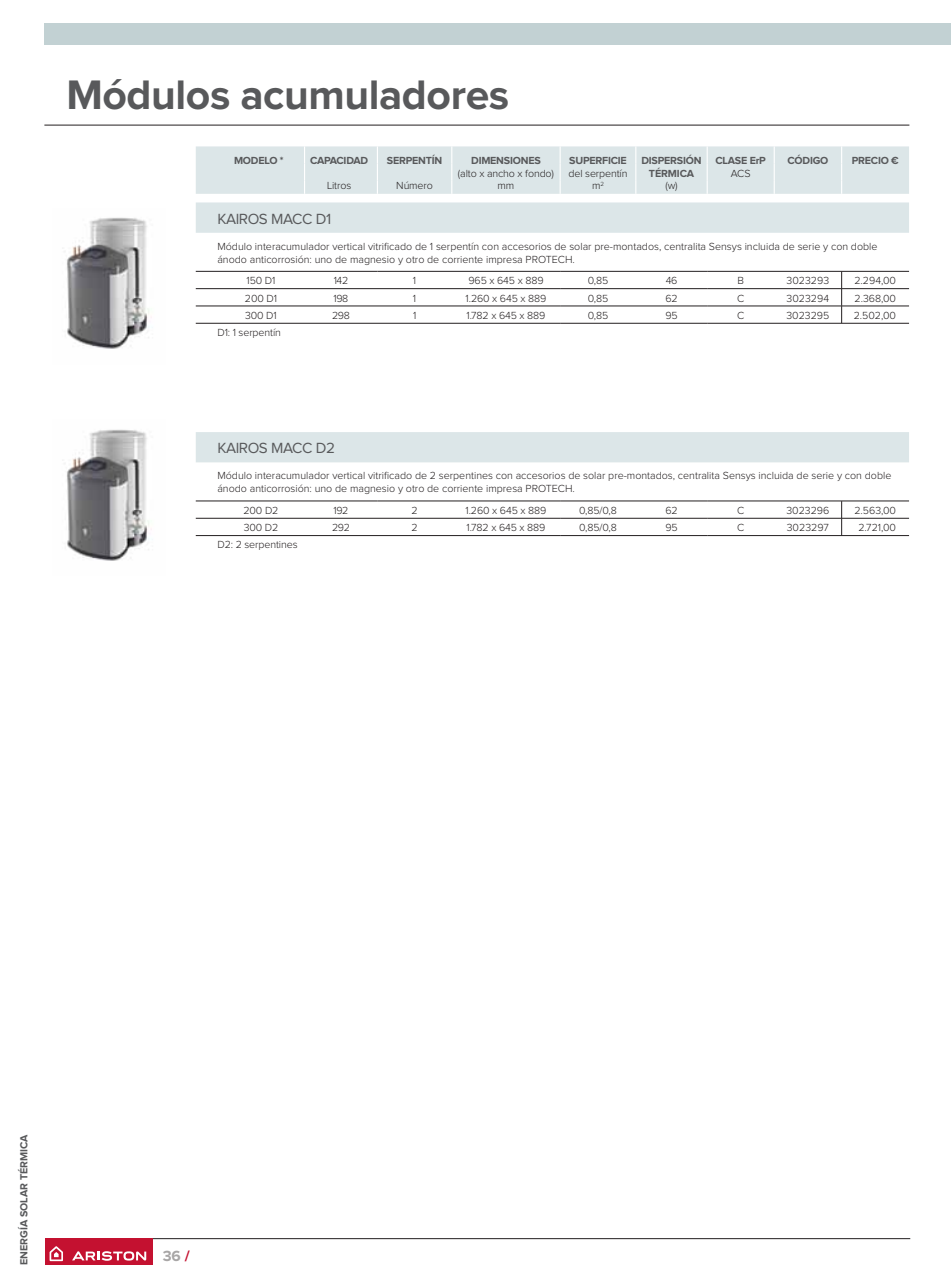
<style>
.page{position:relative;width:951px;height:1285px;background:#fff}
.page>*{position:absolute;margin:0;border:0;box-sizing:border-box;transform-origin:0 0}
.t1{font:700 42.7px "Proxima Nova";letter-spacing:-.01em;color:#58595b}
.t2{font:15.22px "Proxima Nova";letter-spacing:-.03em;color:#58595b}
.t3{font:700 15.22px "Proxima Nova";color:#a8a6a6}
.t4{font:300 10.67px/12.8px "Proxima Nova";color:#231f20}
.t5{font:700 10.67px "Proxima Nova";letter-spacing:-.02em;color:#58595b}
.t6{font:700 10.67px "Proxima Nova";color:#58595b}
.s1{color:#c41130}
</style>
<div class="page">
<div style="left:44px;top:23px;width:907px;height:22px;background:#c2d1d3"></div>
<hr style="left:45px;top:1237px;width:865px;height:1px;background:#231f20">
<div style="left:45px;top:1238px;width:108px;height:26px;background:#c41130"></div>
<svg style="left:50px;top:1246px;width:13px;height:14px"></svg>
<svg style="left:72px;top:1251px;width:74px;height:9px"></svg>
<hr style="left:44px;top:125px;width:865px;height:1px;background:#231f20">
<svg style="left:196px;top:146px;width:713px;height:87px;fill:#dce6e8"></svg>
<svg style="left:304px;top:146px;width:1px;height:48px"></svg>
<svg style="left:377px;top:146px;width:1px;height:48px"></svg>
<svg style="left:451px;top:146px;width:1px;height:48px"></svg>
<svg style="left:559px;top:146px;width:2px;height:48px"></svg>
<svg style="left:635px;top:146px;width:1px;height:48px"></svg>
<svg style="left:706px;top:146px;width:2px;height:48px"></svg>
<svg style="left:773px;top:146px;width:2px;height:48px"></svg>
<svg style="left:841px;top:146px;width:1px;height:48px"></svg>
<hr style="left:377px;top:271px;width:183px;height:1px;background:#231f20">
<hr style="left:560px;top:271px;width:147px;height:1px;background:#231f20">
<hr style="left:707px;top:271px;width:202px;height:1px;background:#231f20">
<hr style="left:196px;top:288px;width:364px;height:1px;background:#231f20">
<hr style="left:560px;top:288px;width:147px;height:1px;background:#231f20">
<hr style="left:707px;top:288px;width:202px;height:1px;background:#231f20">
<hr style="left:196px;top:305px;width:364px;height:1px;background:#231f20">
<hr style="left:560px;top:305px;width:147px;height:1px;background:#231f20">
<hr style="left:707px;top:305px;width:202px;height:1px;background:#231f20">
<hr style="left:196px;top:323px;width:364px;height:1px;background:#231f20">
<hr style="left:560px;top:323px;width:147px;height:1px;background:#231f20">
<hr style="left:707px;top:323px;width:202px;height:1px;background:#231f20">
<hr style="left:196px;top:271px;width:181px;height:1px;background:#231f20">
<svg style="left:841px;top:271px;width:1px;height:52px"></svg>
<div style="left:196px;top:432px;width:713px;height:30px;background:#dce6e8"></div>
<hr style="left:377px;top:500px;width:183px;height:1px;background:#231f20">
<hr style="left:560px;top:500px;width:147px;height:1px;background:#231f20">
<hr style="left:707px;top:500px;width:202px;height:1px;background:#231f20">
<hr style="left:196px;top:518px;width:364px;height:1px;background:#231f20">
<hr style="left:560px;top:518px;width:147px;height:1px;background:#231f20">
<hr style="left:707px;top:518px;width:202px;height:1px;background:#231f20">
<hr style="left:196px;top:535px;width:364px;height:1px;background:#231f20">
<hr style="left:560px;top:535px;width:147px;height:1px;background:#231f20">
<hr style="left:707px;top:535px;width:202px;height:1px;background:#231f20">
<hr style="left:196px;top:500px;width:181px;height:1px;background:#231f20">
<svg style="left:841px;top:501px;width:1px;height:34px"></svg>
<img style="left:64px;top:217px;width:88px;height:132px">
<img style="left:64px;top:429px;width:88px;height:132px">
<h1 class="t1" style="left:66px;top:81px;width:444px">Módulos acumuladores</h1>
<p class="t5" style="left:234px;top:157px;width:51px">MODELO *</p>
<p class="t5" style="left:310px;top:157px;width:60px">CAPACIDAD</p>
<p class="t5" style="left:387px;top:157px;width:57px">SERPENTÍN</p>
<p class="t5" style="left:471px;top:157px;width:71px">DIMENSIONES</p>
<p class="t5" style="left:569px;top:157px;width:59px">SUPERFICIE</p>
<p class="t5" style="left:641px;top:157px;width:62px">DISPERSIÓN</p>
<p class="t5" style="left:715px;top:157px;width:52px">CLASE ErP</p>
<p class="t5" style="left:787px;top:157px;width:42px">CÓDIGO</p>
<p class="t5" style="left:852px;top:157px;width:49px">PRECIO €</p>
<p class="t4" style="left:458px;top:167px;width:98px">(alto x ancho x fondo)</p>
<p class="t4" style="left:568px;top:167px;width:61px">del serpentín</p>
<p class="t5" style="left:649px;top:169px;width:47px">TÉRMICA</p>
<p class="t4" style="left:731px;top:167px;width:21px">ACS</p>
<p class="t4" style="left:327px;top:180px;width:26px">Litros</p>
<p class="t4" style="left:396px;top:180px;width:38px">Número</p>
<p class="t4" style="left:498px;top:180px;width:18px">mm</p>
<p class="t4" style="left:592px;top:180px;width:13px">m<sup>2</sup></p>
<p class="t4" style="left:665px;top:180px;width:14px">(w)</p>
<h2 class="t2" style="left:217px;top:214px;width:115px">KAIROS MACC D1</h2>
<p class="t4" style="left:217px;top:241px;width:662px">Módulo interacumulador vertical vitrificado de 1 serpentín con accesorios de solar pre-montados, centralita Sensys incluida de serie y con doble ánodo anticorrosión: uno de magnesio y otro de corriente impresa PROTECH.</p>
<p class="t4" style="left:246px;top:275px;width:30px">150 D1</p>
<p class="t4" style="left:334px;top:275px;width:16px">142</p>
<p class="t4" style="left:413px;top:275px;width:5px">1</p>
<p class="t4" style="left:468px;top:275px;width:77px">965 x 645 x 889</p>
<p class="t4" style="left:588px;top:275px;width:22px">0,85</p>
<p class="t4" style="left:666px;top:275px;width:13px">46</p>
<p class="t4" style="left:737px;top:275px;width:8px">B</p>
<p class="t4" style="left:786px;top:275px;width:44px">3023293</p>
<p class="t4" style="left:854px;top:275px;width:43px">2.294,00</p>
<p class="t4" style="left:245px;top:292px;width:34px">200 D1</p>
<p class="t4" style="left:334px;top:292px;width:16px">198</p>
<p class="t4" style="left:413px;top:292px;width:5px">1</p>
<p class="t4" style="left:465px;top:292px;width:82px">1.260 x 645 x 889</p>
<p class="t4" style="left:588px;top:292px;width:22px">0,85</p>
<p class="t4" style="left:665px;top:292px;width:14px">62</p>
<p class="t4" style="left:737px;top:292px;width:9px">C</p>
<p class="t4" style="left:786px;top:292px;width:44px">3023294</p>
<p class="t4" style="left:854px;top:292px;width:43px">2.368,00</p>
<p class="t4" style="left:245px;top:310px;width:33px">300 D1</p>
<p class="t4" style="left:332px;top:310px;width:19px">298</p>
<p class="t4" style="left:413px;top:310px;width:5px">1</p>
<p class="t4" style="left:466px;top:310px;width:80px">1.782 x 645 x 889</p>
<p class="t4" style="left:588px;top:310px;width:22px">0,85</p>
<p class="t4" style="left:665px;top:310px;width:14px">95</p>
<p class="t4" style="left:737px;top:310px;width:9px">C</p>
<p class="t4" style="left:786px;top:310px;width:44px">3023295</p>
<p class="t4" style="left:854px;top:310px;width:44px">2.502,00</p>
<p class="t4" style="left:217px;top:327px;width:65px">D1: 1 serpentín</p>
<h2 class="t2" style="left:217px;top:443px;width:119px">KAIROS MACC D2</h2>
<p class="t4" style="left:217px;top:470px;width:675px">Módulo interacumulador vertical vitrificado de 2 serpentines con accesorios de solar pre-montados, centralita Sensys incluida de serie y con doble ánodo anticorrosión: uno de magnesio y otro de corriente impresa PROTECH.</p>
<p class="t4" style="left:243px;top:505px;width:37px">200 D2</p>
<p class="t4" style="left:333px;top:505px;width:16px">192</p>
<p class="t4" style="left:411px;top:505px;width:8px">2</p>
<p class="t4" style="left:465px;top:505px;width:82px">1.260 x 645 x 889</p>
<p class="t4" style="left:579px;top:505px;width:39px">0,85/0,8</p>
<p class="t4" style="left:665px;top:505px;width:14px">62</p>
<p class="t4" style="left:737px;top:505px;width:9px">C</p>
<p class="t4" style="left:786px;top:505px;width:45px">3023296</p>
<p class="t4" style="left:854px;top:505px;width:43px">2.563,00</p>
<p class="t4" style="left:244px;top:522px;width:36px">300 D2</p>
<p class="t4" style="left:332px;top:522px;width:19px">292</p>
<p class="t4" style="left:411px;top:522px;width:8px">2</p>
<p class="t4" style="left:466px;top:522px;width:80px">1.782 x 645 x 889</p>
<p class="t4" style="left:579px;top:522px;width:39px">0,85/0,8</p>
<p class="t4" style="left:665px;top:522px;width:14px">95</p>
<p class="t4" style="left:737px;top:522px;width:9px">C</p>
<p class="t4" style="left:787px;top:522px;width:44px">3023297</p>
<p class="t4" style="left:858px;top:522px;width:39px">2.721,00</p>
<p class="t4" style="left:217px;top:539px;width:82px">D2: 2 serpentines</p>
<p class="t6" style="left:21px;top:1264px;width:132px;rotate:-90deg">ENERGÍA SOLAR TÉRMICA</p>
<h2 class="t3" style="left:163px;top:1250px;width:29px">36 <span class="s1">/</span></h2>
</div>
